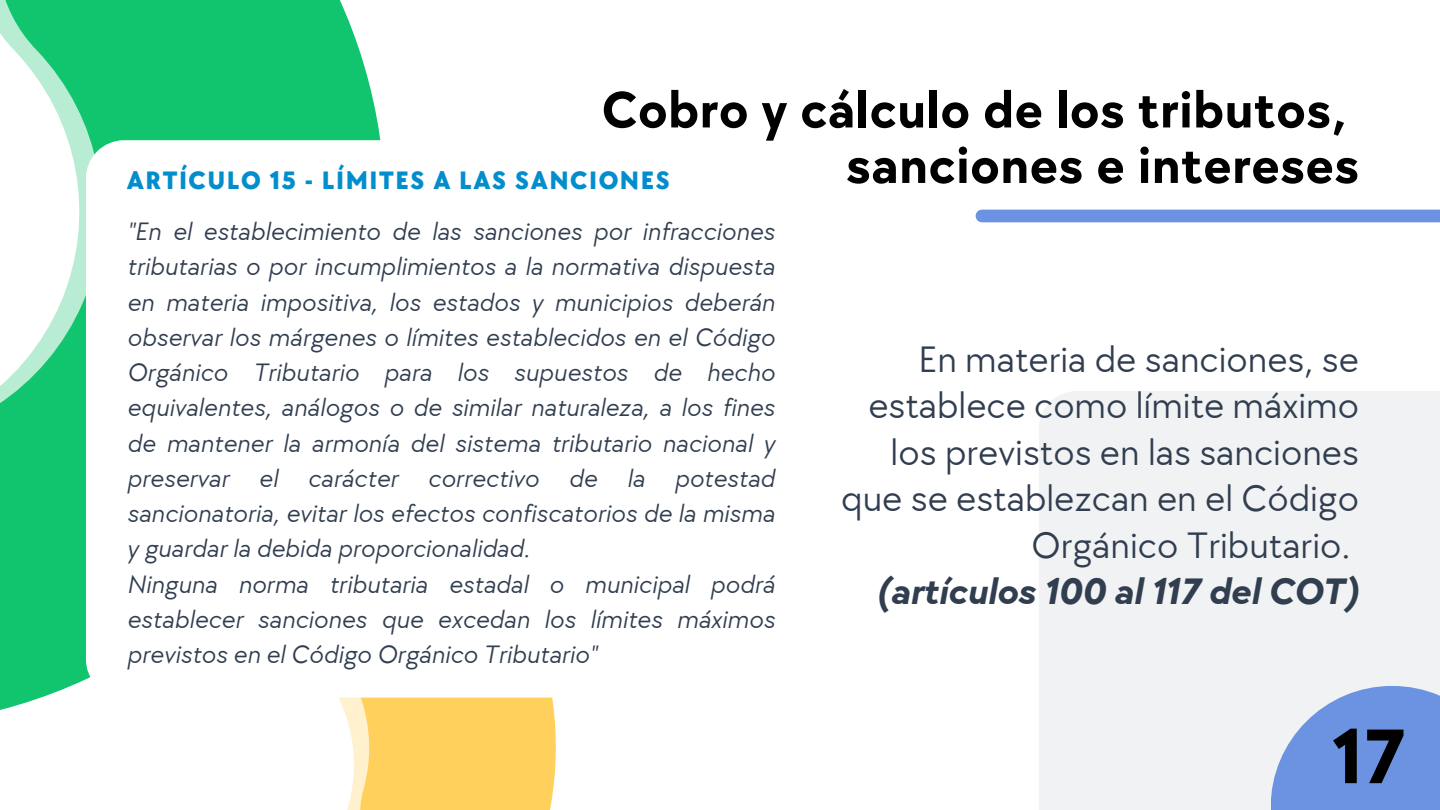
<style>
.page{position:relative;width:1440px;height:810px;background:#fff}
.page>*{position:absolute;margin:0;border:0;box-sizing:border-box;transform-origin:0 0}
.t1{font:700 80px "TT Chocolates";color:#000}
.t2{font:700 52.9px "TT Chocolates";letter-spacing:.015em;color:#000}
.t3{font:38px/46.5px "TT Chocolates";color:#313e50;text-align:right}
.t4{font:italic 700 38px "TT Chocolates";color:#313e50}
.t5{font:italic 26px/35.2px "TT Chocolates";color:#313e50;text-align:justify}
.t6{font:800 26px "TT Chocolates";letter-spacing:.06em;color:#028ecc}
</style>
<div class="page">
<svg style="left:347px;top:698px;width:209px;height:112px;background:#ffd467"></svg>
<svg style="left:0;top:0;width:425px;height:728px;fill:#11c46e"></svg>
<svg style="left:86px;top:140px;width:467px;height:558px"></svg>
<div style="left:1039px;top:391px;width:401px;height:419px;background:#f1f2f3"></div>
<svg style="left:1271px;top:686px;width:169px;height:124px;fill:#6b93e1"></svg>
<div style="left:982px;top:210px;width:458px;height:12px;background:#6b93e1"></div>
<p class="t2" style="left:602px;top:80px;width:746px">Cobro y cálculo de los tributos,</p>
<p class="t2" style="left:846px;top:135px;width:514px">sanciones e intereses</p>
<p class="t6" style="left:127px;top:165px;width:545px">ARTÍCULO 15 - LÍMITES A LAS SANCIONES</p>
<p class="t5" style="left:127px;top:215px;width:649px">"En el establecimiento de las sanciones por infracciones tributarias o por incumplimientos a la normativa dispuesta en materia impositiva, los estados y municipios deberán observar los márgenes o límites establecidos en el Código Orgánico Tributario para los supuestos de hecho equivalentes, análogos o de similar naturaleza, a los fines de mantener la armonía del sistema tributario nacional y preservar el carácter correctivo de la potestad sancionatoria, evitar los efectos confiscatorios de la misma y guardar la debida proporcionalidad.</p>
<p class="t5" style="left:127px;top:567px;width:649px">Ninguna norma tributaria estadal o municipal podrá establecer sanciones que excedan los límites máximos previstos en el Código Orgánico Tributario"</p>
<p class="t3" style="left:841px;top:337px;width:519px">En materia de sanciones, se establece como límite máximo los previstos en las sanciones que se establezcan en el Código<br>Orgánico Tributario.</p>
<p class="t4" style="left:876px;top:570px;width:485px">(artículos 100 al 117 del COT)</p>
<p class="t1" style="left:1333px;top:711px;width:75px">17</p>
</div>
